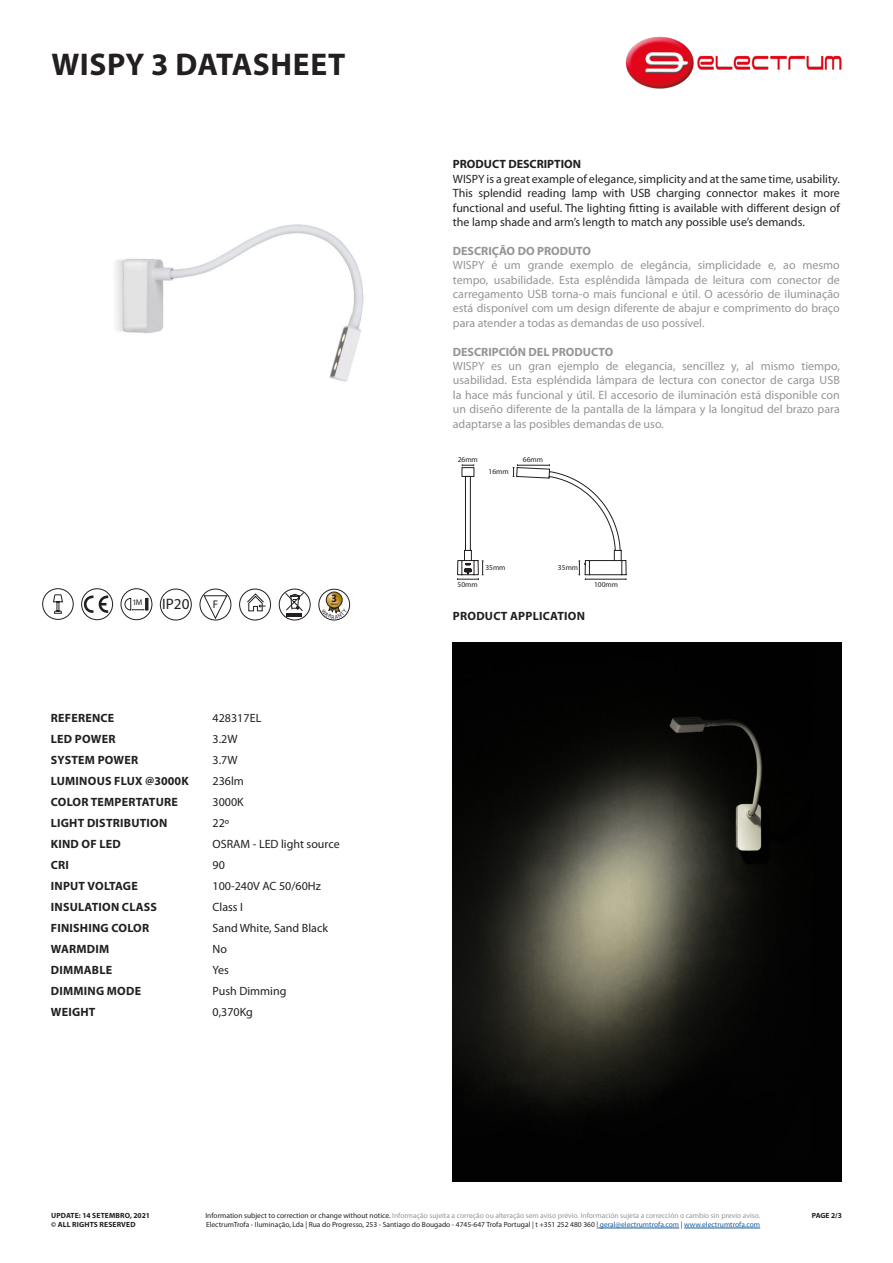
<style>
.page{position:relative;width:893px;height:1263px;background:#fff}
.page>*{position:absolute;margin:0;border:0;box-sizing:border-box;transform-origin:0 0}
.t1{font:700 31.5px "Myriad Pro";letter-spacing:.02em;color:#231f20}
.t2{font:15.15px "Myriad Pro";color:#231f20}
.t3{font:12px/14.4px "Myriad Pro";color:#939598;text-align:justify}
.t4{font:12px/14.4px "Myriad Pro";color:#262324;text-align:justify}
.t5{font:700 12px "Myriad Pro";letter-spacing:.02em;color:#231f20}
.t6{font:12px "Myriad Pro";color:#231f20}
.t7{font:700 12px "Myriad Pro";color:#939598}
.t8{font:700 12px "Myriad Pro";color:#231f20}
.t9{font:11.1px "Myriad Pro";color:#231f20}
.t10{font:700 10.35px "Myanmar Text";color:#231f20}
.t11{font:8.25px "Myriad Pro";color:#231f20}
.t12{font:7.5px "Myriad Pro";color:#231f20}
.t13{font:7.5px "Myriad Pro";color:#939598}
.t14{font:700 7.5px "Myriad Pro";letter-spacing:.02em;color:#231f20}
.t15{font:700 2.25px "Myanmar Text";color:#231f20}
.s1{color:#231f20}
.s2{color:#175d9e}
</style>
<div class="page">
<img style="left:625px;top:36px;width:217px;height:53px">
<hr style="left:598px;top:1228px;width:81px;height:1px;background:#175d9e">
<hr style="left:684px;top:1228px;width:76px;height:1px;background:#175d9e">
<svg style="left:84px;top:595px;width:24px;height:18px"></svg>
<div style="left:81px;top:588px;width:32px;height:32px;border:1px solid #231f20;border-radius:50%"></div>
<div style="left:121px;top:589px;width:31px;height:31px;border:1px solid #231f20;border-radius:50%"></div>
<svg style="left:125px;top:598px;width:23px;height:12px"></svg>
<div style="left:279px;top:589px;width:31px;height:31px;border:1px solid #231f20;border-radius:50%"></div>
<hr style="left:287px;top:613px;width:15px;height:4px;background:#231f20">
<svg style="left:285px;top:592px;width:19px;height:19px"></svg>
<div style="left:160px;top:589px;width:31px;height:31px;border:1px solid #231f20;border-radius:50%"></div>
<div style="left:200px;top:589px;width:31px;height:31px;border:1px solid #231f20;border-radius:50%"></div>
<svg style="left:204px;top:595px;width:23px;height:24px"></svg>
<div style="left:319px;top:589px;width:31px;height:31px;border:1px solid #231f20;border-radius:50%"></div>
<div style="left:239px;top:589px;width:32px;height:31px;border:1px solid #231f20;border-radius:50%"></div>
<svg style="left:247px;top:594px;width:19px;height:17px"></svg>
<svg style="left:53px;top:595px;width:10px;height:18px"></svg>
<div style="left:43px;top:588px;width:30px;height:31px;border:1px solid #231f20;border-radius:50%"></div>
<img style="left:115px;top:224px;width:249px;height:158px">
<svg style="left:457px;top:464px;width:170px;height:116px"></svg>
<img style="left:453px;top:642px;width:389px;height:540px">
<svg style="left:321px;top:592px;width:26px;height:27px"></svg>
<p class="t1" style="left:51px;top:43px;width:295px">WISPY 3 DATASHEET</p>
<p class="t10" style="left:331px;top:592px;width:7px">3</p>
<p class="t11" style="left:133px;top:598px;width:11px">1M</p>
<p class="t2" style="left:162px;top:595px;width:29px">IP20</p>
<p class="t9" style="left:213px;top:597px;width:7px">F</p>
<p class="t15" style="left:331px;top:603px;width:9px">YEARS</p>
<p class="t5" style="left:51px;top:710px;width:65px">REFERENCE</p>
<p class="t5" style="left:51px;top:731px;width:66px">LED POWER</p>
<p class="t5" style="left:51px;top:752px;width:89px">SYSTEM POWER</p>
<p class="t5" style="left:51px;top:773px;width:139px">LUMINOUS FLUX @3000K</p>
<p class="t5" style="left:51px;top:794px;width:129px">COLOR TEMPERTATURE</p>
<p class="t5" style="left:51px;top:815px;width:118px">LIGHT DISTRIBUTION</p>
<p class="t5" style="left:51px;top:836px;width:72px">KIND OF LED</p>
<p class="t5" style="left:51px;top:857px;width:20px">CRI</p>
<p class="t5" style="left:51px;top:878px;width:88px">INPUT VOLTAGE</p>
<p class="t5" style="left:51px;top:899px;width:108px">INSULATION CLASS</p>
<p class="t5" style="left:51px;top:920px;width:100px">FINISHING COLOR</p>
<p class="t5" style="left:51px;top:941px;width:60px">WARMDIM</p>
<p class="t5" style="left:51px;top:962px;width:63px">DIMMABLE</p>
<p class="t5" style="left:51px;top:983px;width:92px">DIMMING MODE</p>
<p class="t5" style="left:51px;top:1004px;width:46px">WEIGHT</p>
<p class="t6" style="left:213px;top:710px;width:50px">428317EL</p>
<p class="t6" style="left:213px;top:731px;width:26px">3.2W</p>
<p class="t6" style="left:213px;top:752px;width:26px">3.7W</p>
<p class="t6" style="left:213px;top:773px;width:33px">236lm</p>
<p class="t6" style="left:213px;top:794px;width:33px">3000K</p>
<p class="t6" style="left:213px;top:815px;width:18px">22º</p>
<p class="t6" style="left:213px;top:836px;width:129px">OSRAM - LED light source</p>
<p class="t6" style="left:213px;top:857px;width:14px">90</p>
<p class="t6" style="left:213px;top:878px;width:110px">100-240V AC 50/60Hz</p>
<p class="t6" style="left:213px;top:899px;width:32px">Class I</p>
<p class="t6" style="left:213px;top:920px;width:117px">Sand White, Sand Black</p>
<p class="t6" style="left:213px;top:941px;width:16px">No</p>
<p class="t6" style="left:213px;top:962px;width:18px">Yes</p>
<p class="t6" style="left:213px;top:983px;width:75px">Push Dimming</p>
<p class="t6" style="left:213px;top:1004px;width:42px">0,370Kg</p>
<p class="t8" style="left:453px;top:157px;width:130px">PRODUCT DESCRIPTION</p>
<p class="t4" style="left:453px;top:171px;width:388px">WISPY is a great example of elegance, simplicity and at the same time, usability.<br>This splendid reading lamp with USB charging connector makes it more functional and useful. The lighting fitting is available with different design of the lamp shade and arm’s length to match any possible use’s demands.</p>
<p class="t7" style="left:453px;top:243px;width:140px">DESCRIÇÃO DO PRODUTO</p>
<p class="t3" style="left:453px;top:258px;width:388px">WISPY é um grande exemplo de elegância, simplicidade e, ao mesmo tempo, usabilidade. Esta esplêndida lâmpada de leitura com conector de carregamento USB torna-o mais funcional e útil. O acessório de iluminação está disponível com um design diferente de abajur e comprimento do braço para atender a todas as demandas de uso possível.</p>
<p class="t7" style="left:453px;top:344px;width:162px">DESCRIPCIÓN DEL PRODUCTO</p>
<p class="t3" style="left:453px;top:359px;width:388px">WISPY es un gran ejemplo de elegancia, sencillez y, al mismo tiempo, usabilidad. Esta espléndida lámpara de lectura con conector de carga USB la hace más funcional y útil. El accesorio de iluminación está disponible con un diseño diferente de la pantalla de la lámpara y la longitud del brazo para adaptarse a las posibles demandas de uso.</p>
<p class="t12" style="left:458px;top:455px;width:22px">26mm</p>
<p class="t12" style="left:488px;top:467px;width:22px">16mm</p>
<p class="t12" style="left:523px;top:455px;width:22px">66mm</p>
<p class="t12" style="left:458px;top:580px;width:22px">50mm</p>
<p class="t12" style="left:485px;top:563px;width:22px">35mm</p>
<p class="t12" style="left:558px;top:563px;width:22px">35mm</p>
<p class="t5" style="left:453px;top:608px;width:133px">PRODUCT APPLICATION</p>
<p class="t12" style="left:594px;top:580px;width:26px">100mm</p>
<p class="t14" style="left:51px;top:1210px;width:47px">UPDATE: 14 SETEMBRO</p>
<p class="t14" style="left:130px;top:1210px;width:22px">, 2021</p>
<p class="t14" style="left:51px;top:1220px;width:86px">© ALL RIGHTS RESERVED</p>
<p class="t13" style="left:205px;top:1210px;width:556px"><span class="s1">Information subject to correction or change without notice.</span> Informação sujeita a correção ou alteração sem aviso prévio. Información sujeta a corrección o cambio sin previo aviso.</p>
<p class="t12" style="left:206px;top:1220px;width:556px">ElectrumTrofa - Iluminação, Lda | Rua do Progresso, 253 - Santiago do Bougado - 4745-647 Trofa Portugal | t +351 252 480 360 | <span class="s2">geral@electrumtrofa.com</span> | <span class="s2">www.electrumtrofa.com</span></p>
<p class="t14" style="left:812px;top:1210px;width:32px">PAGE 2/3</p>
</div>
